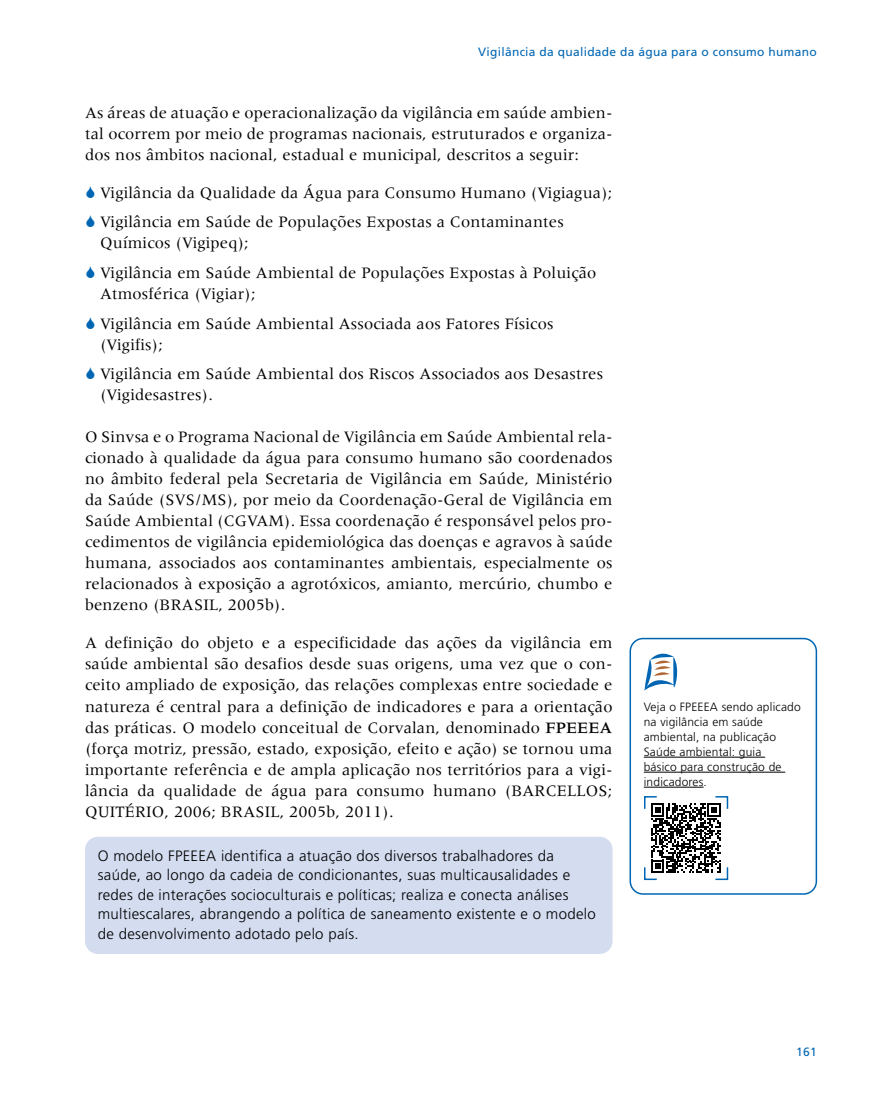
<style>
.page{position:relative;width:872px;height:1106px;background:#fff}
.page>*{position:absolute;margin:0;border:0;box-sizing:border-box;transform-origin:0 0}
.t1{font:16.5px/21px "Meridien LT Std";letter-spacing:.01em;color:#000}
.t2{font:300 15px/19.5px "Frutiger LT Std";letter-spacing:.02em;color:#000}
.t3{font:300 12px/15px "Frutiger LT Std";letter-spacing:.015em;color:#000}
.t4{font:12px "Frutiger LT Std";letter-spacing:.025em;color:#0066b3}
.s1{font-weight:500}
</style>
<div class="page">
<div style="left:85px;top:836px;width:527px;height:118px;background:#d4dcf0;border-radius:13px"></div>
<hr style="left:644px;top:757px;width:121px;height:1px;background:#000">
<hr style="left:644px;top:772px;width:141px;height:1px;background:#000">
<hr style="left:644px;top:787px;width:59px;height:1px;background:#000">
<svg style="left:644px;top:653px;width:34px;height:38px"></svg>
<div style="left:629px;top:638px;width:188px;height:256px;border:2px solid #0066b3;border-radius:13px"></div>
<svg style="left:644px;top:796px;width:85px;height:84px"></svg>
<p class="t4" style="left:478px;top:45px;width:340px">Vigilância da qualidade da água para o consumo humano</p>
<p class="t1" style="left:85px;top:102px;width:529px;text-align:justify">As áreas de atuação e operacionalização da vigilância em saúde ambien&shy;tal ocorrem por meio de programas nacionais, estruturados e organiza&shy;dos nos âmbitos nacional, estadual e municipal, descritos a seguir:</p>
<p class="t1" style="left:100px;top:178px;width:514px;line-height:29.5px">Vigilância da Qualidade da Água para Consumo Humano (Vigiagua);<br>Vigilância em Saúde de Populações Expostas a Contaminantes</p>
<p class="t1" style="left:100px;top:228px;width:498px;line-height:29.5px">Químicos (Vigipeq);<br>Vigilância em Saúde Ambiental de Populações Expostas à Poluição</p>
<p class="t1" style="left:100px;top:279px;width:455px;line-height:29.5px">Atmosférica (Vigiar);<br>Vigilância em Saúde Ambiental Associada aos Fatores Físicos</p>
<p class="t1" style="left:100px;top:329px;width:504px;line-height:29.5px">(Vigifis);<br>Vigilância em Saúde Ambiental dos Riscos Associados aos Desastres</p>
<p class="t1" style="left:100px;top:384px;width:114px">(Vigidesastres).</p>
<p class="t1" style="left:85px;top:426px;width:529px;text-align:justify">O Sinvsa e o Programa Nacional de Vigilância em Saúde Ambiental rela&shy;cionado à qualidade da água para consumo humano são coordenados no âmbito federal pela Secretaria de Vigilância em Saúde, Ministério da Saúde (SVS/MS), por meio da Coordenação-Geral de Vigilância em Saúde Ambiental (CGVAM). Essa coordenação é responsável pelos pro&shy;cedimentos de vigilância epidemiológica das doenças e agravos à saúde humana, associados aos contaminantes ambientais, especialmente os relacionados à exposição a agrotóxicos, amianto, mercúrio, chumbo e benzeno (BRASIL, 2005b).</p>
<p class="t1" style="left:85px;top:632px;width:529px;text-align:justify">A definição do objeto e a especificidade das ações da vigilância em saúde ambiental são desafios desde suas origens, uma vez que o con&shy;ceito ampliado de exposição, das relações complexas entre sociedade e natureza é central para a definição de indicadores e para a orientação das práticas. O modelo conceitual de Corvalan, denominado <span class="s1">FPEEEA </span>(força motriz, pressão, estado, exposição, efeito e ação) se tornou uma importante referência e de ampla aplicação nos territórios para a vigi&shy;lância da qualidade de água para consumo humano (BARCELLOS; QUITÉRIO, 2006; BRASIL, 2005b, 2011).</p>
<p class="t2" style="left:98px;top:846px;width:499px">O modelo FPEEEA identifica a atuação dos diversos trabalhadores da saúde, ao longo da cadeia de condicionantes, suas multicausalidades e redes de interações socioculturais e políticas; realiza e conecta análises multiescalares, abrangendo a política de saneamento existente e o modelo de desenvolvimento adotado pelo país.</p>
<p class="t3" style="left:644px;top:699px;width:158px">Veja o FPEEEA sendo aplicado na vigilância em saúde ambiental, na publicação<br>Saúde ambiental: guia<br>básico para construção de indicadores.</p>
<p class="t4" style="left:796px;top:1044px;width:22px">161</p>
</div>
